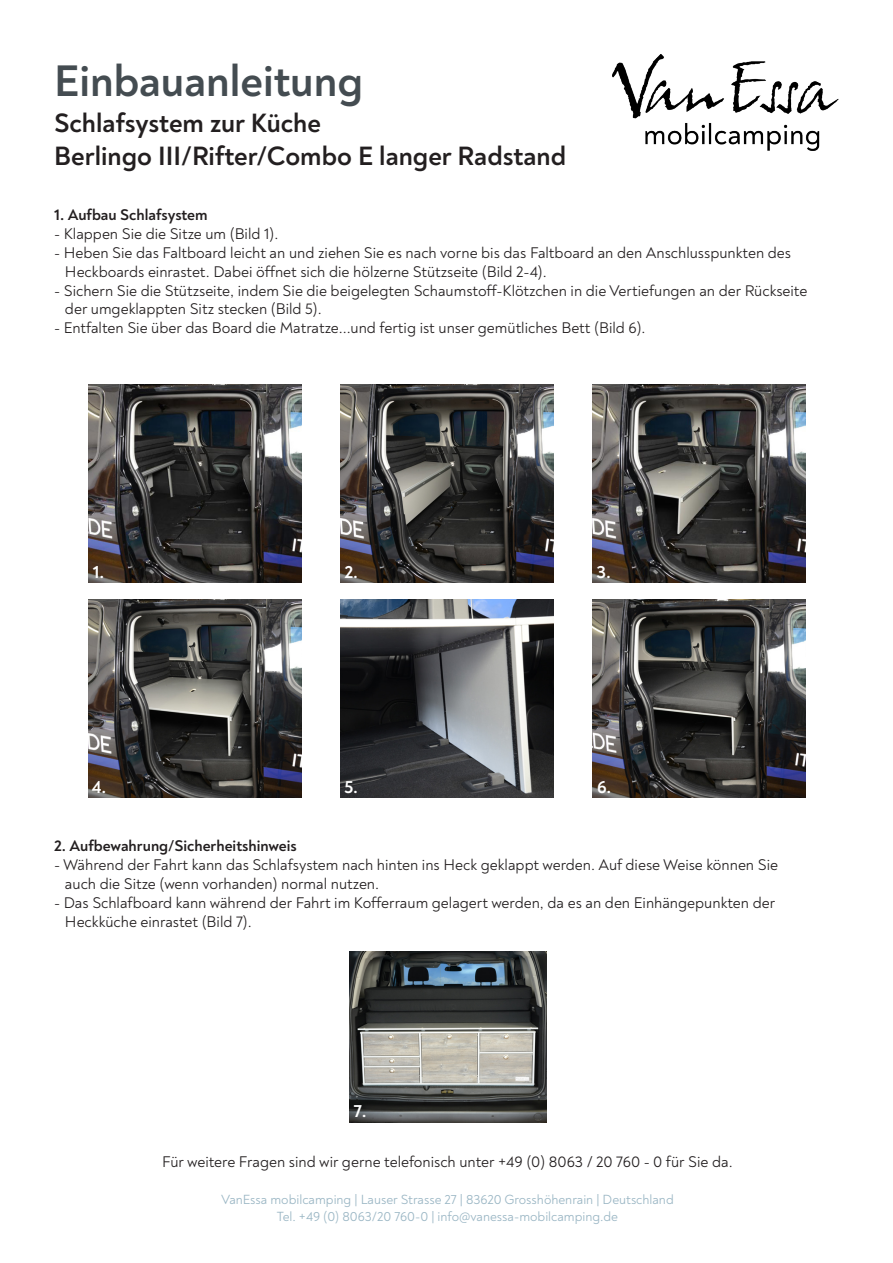
<style>
.page{position:relative;width:893px;height:1263px;background:#fff}
.page>*{position:absolute;margin:0;border:0;box-sizing:border-box;transform-origin:0 0}
.t1{font:700 45px "Noah";color:#444c51}
.t2{font:700 27px "Noah";color:#231f20}
.t3{font:700 18px "Noah";color:#fff}
.t4{font:15.75px "Noah";color:#231f20}
.t5{font:700 15.75px "Noah";color:#231f20}
.t6{font:13.5px "Noah";color:#9ab6c4}
</style>
<div class="page">
<img style="left:350px;top:951px;width:196px;height:171px">
<img style="left:88px;top:600px;width:213px;height:198px">
<img style="left:592px;top:600px;width:214px;height:198px">
<img style="left:340px;top:600px;width:213px;height:198px">
<img style="left:612px;top:54px;width:227px;height:96px">
<img style="left:340px;top:384px;width:213px;height:198px">
<img style="left:88px;top:384px;width:213px;height:198px">
<img style="left:592px;top:384px;width:214px;height:198px">
<p class="t1" style="left:54px;top:53px;width:310px">Einbauanleitung</p>
<p class="t2" style="left:54px;top:106px;width:268px">Schlafsystem zur Küche</p>
<p class="t2" style="left:54px;top:139px;width:513px">Berlingo III/Rifter/Combo E langer Radstand</p>
<p class="t5" style="left:54px;top:205px;width:155px">1. Aufbau Schlafsystem</p>
<p class="t4" style="left:54px;top:224px;width:226px">- Klappen Sie die Sitze um (Bild 1).</p>
<p class="t4" style="left:54px;top:243px;width:738px">- Heben Sie das Faltboard leicht an und ziehen Sie es nach vorne bis das Faltboard an den Anschlusspunkten des</p>
<p class="t4" style="left:65px;top:262px;width:483px">Heckboards einrastet. Dabei öffnet sich die hölzerne Stützseite (Bild 2-4).</p>
<p class="t4" style="left:54px;top:281px;width:755px">- Sichern Sie die Stützseite, indem Sie die beigelegten Schaumstoff-Klötzchen in die Vertiefungen an der Rückseite</p>
<p class="t4" style="left:65px;top:299px;width:258px">der umgeklappten Sitz stecken (Bild 5).</p>
<p class="t4" style="left:54px;top:318px;width:593px">- Entfalten Sie über das Board die Matratze...und fertig ist unser gemütliches Bett (Bild 6).</p>
<p class="t3" style="left:93px;top:560px;width:13px">1.</p>
<p class="t3" style="left:344px;top:560px;width:15px">2.</p>
<p class="t3" style="left:597px;top:560px;width:16px">3.</p>
<p class="t3" style="left:92px;top:775px;width:16px">4.</p>
<p class="t3" style="left:344px;top:775px;width:15px">5.</p>
<p class="t3" style="left:597px;top:775px;width:16px">6.</p>
<p class="t5" style="left:54px;top:836px;width:244px">2. Aufbewahrung/Sicherheitshinweis</p>
<p class="t4" style="left:54px;top:855px;width:725px">- Während der Fahrt kann das Schlafsystem nach hinten ins Heck geklappt werden. Auf diese Weise können Sie</p>
<p class="t4" style="left:65px;top:874px;width:316px">auch die Sitze (wenn vorhanden) normal nutzen.</p>
<p class="t4" style="left:54px;top:893px;width:722px">- Das Schlafboard kann während der Fahrt im Kofferraum gelagert werden, da es an den Einhängepunkten der</p>
<p class="t4" style="left:65px;top:912px;width:188px">Heckküche einrastet (Bild 7).</p>
<p class="t3" style="left:354px;top:1099px;width:14px">7.</p>
<p class="t4" style="left:162px;top:1152px;width:572px">Für weitere Fragen sind wir gerne telefonisch unter +49 (0) 8063 / 20 760 - 0 für Sie da.</p>
<p class="t6" style="left:221px;top:1192px;width:454px">VanEssa mobilcamping | Lauser Strasse 27 | 83620 Grosshöhenrain | Deutschland</p>
<p class="t6" style="left:277px;top:1208px;width:343px">Tel. +49 (0) 8063/20 760-0 | info@vanessa-mobilcamping.de</p>
</div>
